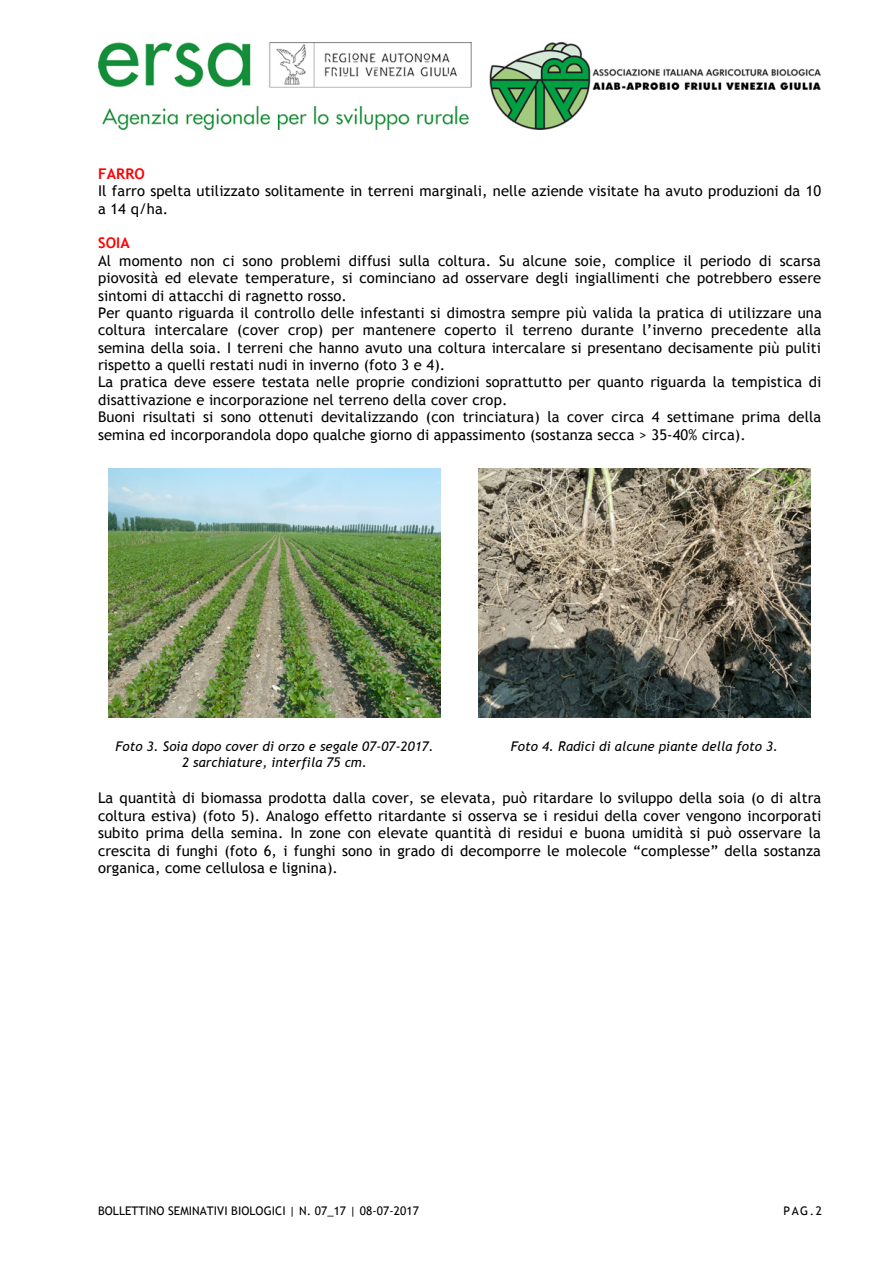
<style>
.page{position:relative;width:893px;height:1263px;background:#fff}
.page>*{position:absolute;margin:0;border:0;box-sizing:border-box;transform-origin:0 0}
.t1{font:14.7px/17.4px "Trebuchet MS";letter-spacing:.01em;color:#000}
.t2{font:700 14.7px "Trebuchet MS";letter-spacing:.01em;color:#f00}
.t3{font:italic 13.35px/15.5px "Trebuchet MS";letter-spacing:.005em;color:#000;text-align:center}
.t4{font:11.85px "Trebuchet MS";letter-spacing:.005em;color:#000}
</style>
<div class="page">
<img style="left:98px;top:43px;width:723px;height:87px">
<img style="left:109px;top:468px;width:331px;height:249px">
<img style="left:479px;top:468px;width:331px;height:249px">
<p class="t2" style="left:98px;top:164px;width:48px">FARRO</p>
<p class="t1" style="left:98px;top:182px;width:725px">Il farro spelta utilizzato solitamente in terreni marginali, nelle aziende visitate ha avuto produzioni da 10 a 14 q/ha.</p>
<p class="t2" style="left:98px;top:234px;width:33px">SOIA</p>
<p class="t1" style="left:98px;top:252px;width:725px">Al momento non ci sono problemi diffusi sulla coltura. Su alcune soie, complice il periodo di scarsa piovosità ed elevate temperature, si cominciano ad osservare degli ingiallimenti che potrebbero essere sintomi di attacchi di ragnetto rosso.<br>Per quanto riguarda il controllo delle infestanti si dimostra sempre più valida la pratica di utilizzare una coltura intercalare (cover crop) per mantenere coperto il terreno durante l’inverno precedente alla semina della soia. I terreni che hanno avuto una coltura intercalare si presentano decisamente più puliti rispetto a quelli restati nudi in inverno (foto 3 e 4).<br>La pratica deve essere testata nelle proprie condizioni soprattutto per quanto riguarda la tempistica di disattivazione e incorporazione nel terreno della cover crop.<br>Buoni risultati si sono ottenuti devitalizzando (con trinciatura) la cover circa 4 settimane prima della semina ed incorporandola dopo qualche giorno di appassimento (sostanza secca &gt; 35-40% circa).</p>
<p class="t3" style="left:115px;top:739px;width:320px">Foto 3. Soia dopo cover di orzo e segale 07-07-2017.<br>2 sarchiature, interfila 75 cm.</p>
<p class="t3" style="left:511px;top:739px;width:269px">Foto 4. Radici di alcune piante della foto 3.</p>
<p class="t1" style="left:98px;top:789px;width:725px;text-align:justify">La quantità di biomassa prodotta dalla cover, se elevata, può ritardare lo sviluppo della soia (o di altra coltura estiva) (foto 5). Analogo effetto ritardante si osserva se i residui della cover vengono incorporati subito prima della semina. In zone con elevate quantità di residui e buona umidità si può osservare la crescita di funghi (foto 6, i funghi sono in grado di decomporre le molecole “complesse” della sostanza organica, come cellulosa e lignina).</p>
<p class="t4" style="left:98px;top:1204px;width:322px">BOLLETTINO SEMINATIVI BIOLOGICI | N. 07_17 | 08-07-2017</p>
<p class="t4" style="left:783px;top:1204px;width:40px">PAG.2</p>
</div>
